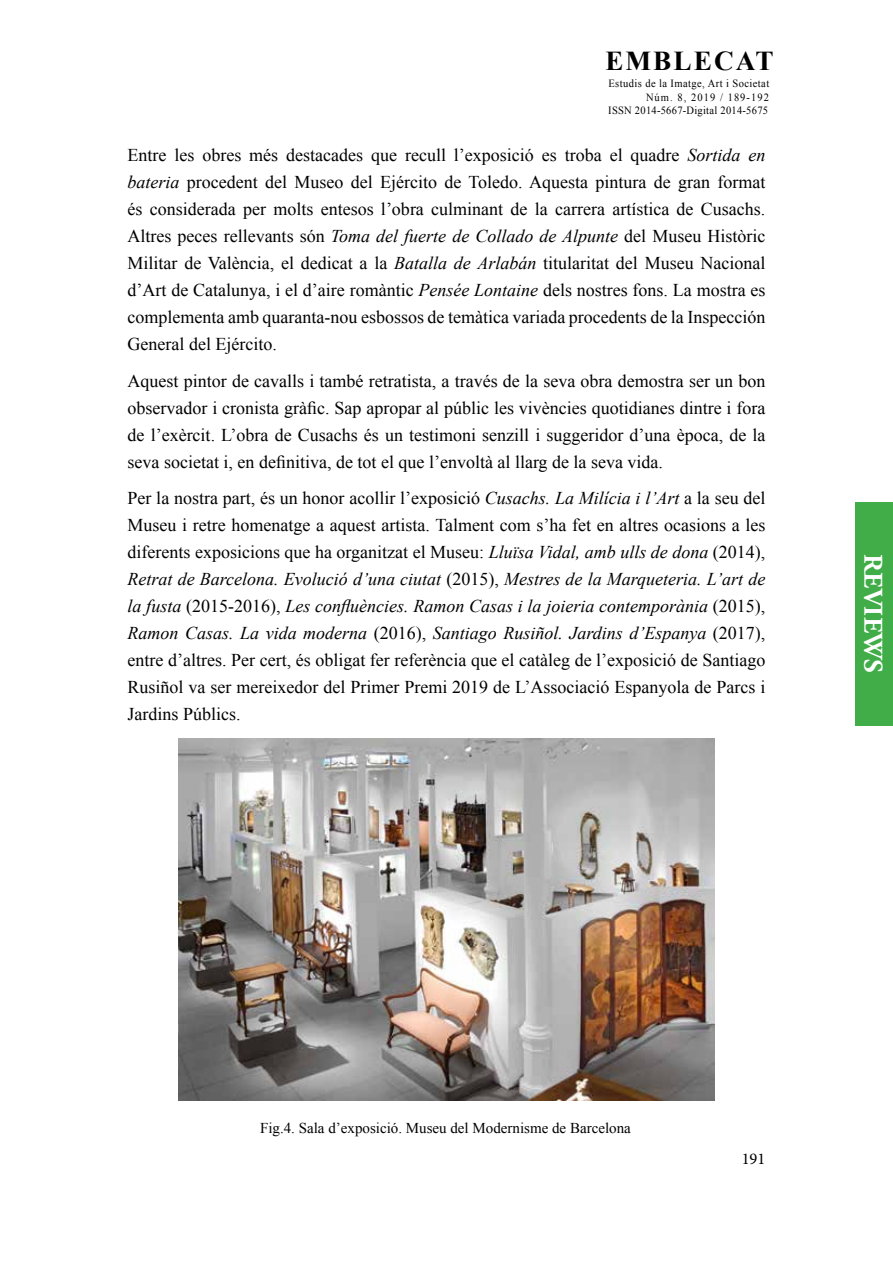
<style>
.page{position:relative;width:893px;height:1263px;background:#fff}
.page>*{position:absolute;margin:0;border:0;box-sizing:border-box;transform-origin:0 0}
.t1{font:700 27.3px "Times New Roman";letter-spacing:.075em;color:#000}
.t2{font:700 27px "Adobe Garamond Pro";color:#fff}
.t3{font:18px/27px "Times New Roman";color:#000;text-align:justify}
.t4{font:16.5px "Minion Pro";color:#000}
.t5{font:15px "Times New Roman";color:#000}
.t6{font:10.95px/13.5px "Times New Roman";letter-spacing:.04em;color:#000;text-align:right;scale:.95 1}
.s1{font-style:italic}
</style>
<div class="page">
<div style="left:855px;top:502px;width:38px;height:223px;background:#41ad49"></div>
<img style="left:178px;top:739px;width:537px;height:361px">
<h1 class="t1" style="left:605px;top:42px;width:170px">EMBLECAT</h1>
<p class="t6" style="left:608px;top:77px;width:171px">Estudis de la Imatge, Art i Societat<br>Núm. 8, 2019 / 189-192<br>ISSN 2014-5667-Digital 2014-5675</p>
<p class="t3" style="left:128px;top:142px;width:639px">Entre les obres més destacades que recull l’exposició es troba el quadre <span class="s1">Sortida en bateria</span> procedent del Museo del Ejército de Toledo. Aquesta pintura de gran format és considerada per molts entesos l’obra culminant de la carrera artística de Cusachs.<br>Altres peces rellevants són <span class="s1">Toma del fuerte de Collado de Alpunte</span> del Museu Històric Militar de València, el dedicat a la <span class="s1">Batalla de Arlabán</span> titularitat del Museu Nacional d’Art de Catalunya, i el d’aire romàntic <span class="s1">Pensée Lontaine</span> dels nostres fons. La mostra es complementa amb quaranta-nou esbossos de temàtica variada procedents de la Inspección General del Ejército.</p>
<p class="t3" style="left:128px;top:367px;width:639px">Aquest pintor de cavalls i també retratista, a través de la seva obra demostra ser un bon observador i cronista gràfic. Sap apropar al públic les vivències quotidianes dintre i fora de l’exèrcit. L’obra de Cusachs és un testimoni senzill i suggeridor d’una època, de la seva societat i, en definitiva, de tot el que l’envoltà al llarg de la seva vida.</p>
<p class="t3" style="left:128px;top:484px;width:639px">Per la nostra part, és un honor acollir l’exposició <span class="s1">Cusachs. La Milícia i l’Art</span> a la seu del Museu i retre homenatge a aquest artista. Talment com s’ha fet en altres ocasions a les diferents exposicions que ha organitzat el Museu: <span class="s1">Lluïsa Vidal, amb ulls de dona</span> (2014), <span class="s1">Retrat de Barcelona. Evolució d’una ciutat</span> (2015), <span class="s1">Mestres de la Marqueteria. L’art de la fusta</span> (2015-2016), <span class="s1">Les confluències. Ramon Casas i la joieria contemporània</span> (2015), <span class="s1">Ramon Casas. La vida moderna</span> (2016), <span class="s1">Santiago Rusiñol. Jardins d’Espanya</span> (2017), entre d’altres. Per cert, és obligat fer referència que el catàleg de l’exposició de Santiago Rusiñol va ser mereixedor del Primer Premi 2019 de L’Associació Espanyola de Parcs i Jardins Públics.</p>
<h2 class="t2" style="left:889px;top:554px;width:120px;rotate:90deg">REVIEWS</h2>
<p class="t5" style="left:260px;top:1118px;width:372px">Fig.4. Sala d’exposició. Museu del Modernisme de Barcelona</p>
<p class="t4" style="left:742px;top:1148px;width:25px">191</p>
</div>
